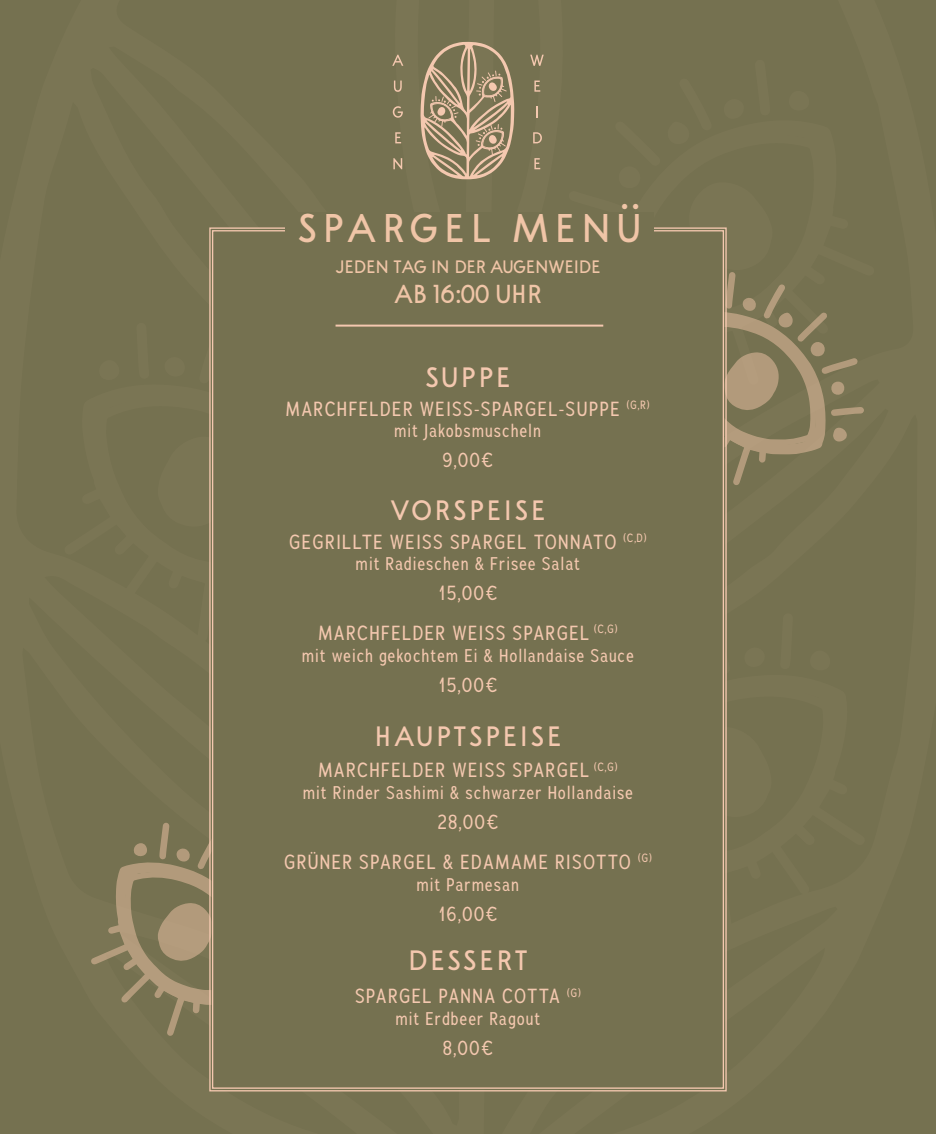
<style>
.page{position:relative;width:936px;height:1134px;background:#fff}
.page>*{position:absolute;margin:0;border:0;box-sizing:border-box;transform-origin:0 0}
.t1{font:40px "A Pompadour Sample";letter-spacing:.15em;color:#f0c5a7}
.t2{font:28px "A Pompadour Sample";letter-spacing:.1em;color:#f4c8af}
.t3{font:26px "A Pompadour Sample";color:#f0c5a7}
.t4{font:20px/40px "Adrianna Condensed";letter-spacing:.09em;color:#f4c8af;text-align:center}
.t5{font:18px "Adrianna Condensed";letter-spacing:.075em;color:#f4c8af}
.t6{font:18px "A Pompadour Sample";color:#f0c5a7}
</style>
<div class="page">
<div style="left:0;top:0;width:935px;height:1134px;background:#757150"></div>
<div style="left:727px;top:613px;width:138px;height:319px;background:#757150"></div>
<div style="left:64px;top:323px;width:144px;height:319px;background:#757150"></div>
<svg style="left:91px;top:823px;width:117px;height:213px"></svg>
<div style="left:211px;top:229px;width:513px;height:860px;background:#757150"></div>
<svg style="left:393px;top:158px;width:9px;height:11px"></svg>
<svg style="left:395px;top:132px;width:6px;height:11px"></svg>
<svg style="left:393px;top:106px;width:10px;height:12px"></svg>
<svg style="left:394px;top:81px;width:8px;height:11px"></svg>
<svg style="left:392px;top:55px;width:11px;height:11px"></svg>
<svg style="left:420px;top:42px;width:454px;height:479px"></svg>
<div style="left:285px;top:212px;width:368px;height:30px;background:#757150"></div>
<hr style="left:335px;top:325px;width:268px;height:2px;background:#f4c8af">
<h1 class="t1" style="left:620px;top:178px;width:21px">..</h1>
<h1 class="t1" style="left:298px;top:211px;width:345px">SPARGEL MENU</h1>
<p class="t6" style="left:335px;top:259px;width:266px">JEDEN TAG IN DER AUGENWEIDE</p>
<h3 class="t3" style="left:394px;top:283px;width:148px">AB 16:00 UHR</h3>
<h2 class="t2" style="left:425px;top:366px;width:86px">SUPPE</h2>
<p class="t4" style="left:286px;top:389px;width:365px">MARCHFELDER WEISS-SPARGEL-SUPPE <sup>(G,R)</sup></p>
<p class="t5" style="left:394px;top:420px;width:148px">mit Jakobsmuscheln</p>
<p class="t4" style="left:442px;top:440px;width:52px">9,00€</p>
<h2 class="t2" style="left:390px;top:498px;width:156px">VORSPEISE</h2>
<p class="t4" style="left:289px;top:521px;width:358px">GEGRILLTE WEISS SPARGEL TONNATO <sup>(C,D)</sup></p>
<p class="t5" style="left:356px;top:552px;width:226px">mit Radieschen &amp; Frisee Salat</p>
<p class="t4" style="left:319px;top:573px;width:300px">15,00€<br>MARCHFELDER WEISS SPARGEL <sup>(C,G)</sup></p>
<p class="t5" style="left:302px;top:644px;width:333px">mit weich gekochtem Ei &amp; Hollandaise Sauce</p>
<p class="t4" style="left:439px;top:665px;width:60px">15,00€</p>
<h2 class="t2" style="left:374px;top:724px;width:188px">HAUPTSPEISE</h2>
<p class="t4" style="left:319px;top:750px;width:300px">MARCHFELDER WEISS SPARGEL <sup>(C,G)</sup></p>
<p class="t5" style="left:303px;top:781px;width:331px">mit Rinder Sashimi &amp; schwarzer Hollandaise</p>
<p class="t4" style="left:284px;top:802px;width:369px">28,00€<br>GRÜNER SPARGEL &amp; EDAMAME RISOTTO <sup>(G)</sup></p>
<p class="t5" style="left:416px;top:873px;width:104px">mit Parmesan</p>
<p class="t4" style="left:439px;top:893px;width:60px">16,00€</p>
<h2 class="t2" style="left:408px;top:948px;width:121px">DESSERT</h2>
<p class="t4" style="left:355px;top:976px;width:227px">SPARGEL PANNA COTTA <sup>(G)</sup></p>
<p class="t5" style="left:395px;top:1007px;width:146px">mit Erdbeer Ragout</p>
<p class="t4" style="left:443px;top:1028px;width:51px">8,00€</p>
</div>
